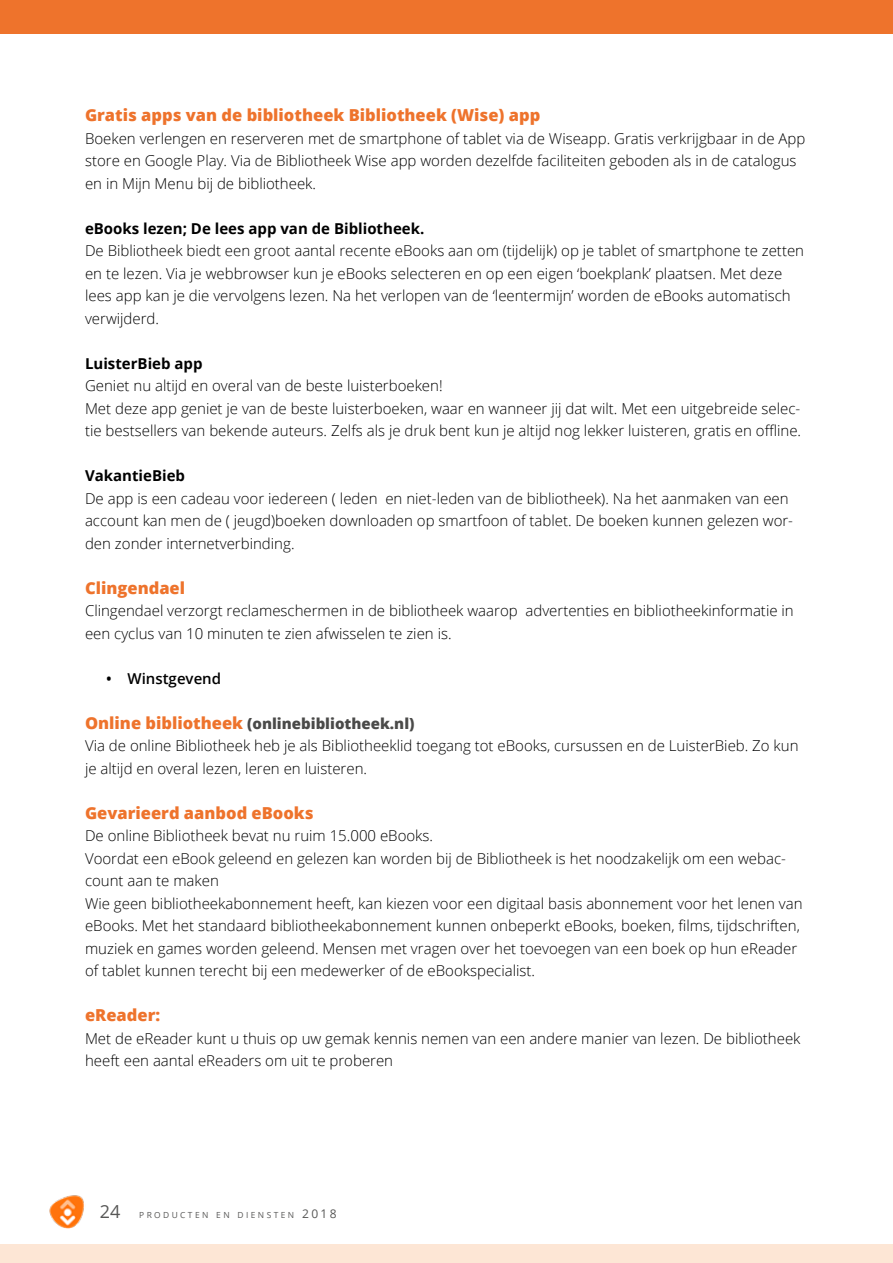
<style>
.page{position:relative;width:893px;height:1263px;background:#fff}
.page>*{position:absolute;margin:0;border:0;box-sizing:border-box;transform-origin:0 0}
.t1{font:800 16.5px "Open Sans";color:#ee732c}
.t2{font:300 15px/22.5px "Open Sans";color:#000}
.t3{font:700 15px "Open Sans";color:#000}
.t4{font:600 15px "Open Sans";color:#000}
.t5{font:8.4px "Open Sans";letter-spacing:.285em;color:#575756}
.s1{font-weight:800;font-size:16.5px;color:#ee732c}
.s2{font-weight:800;color:#4a4a49}
.s3{font-size:18px}
.s4{font-size:12px}
</style>
<div class="page">
<div style="left:0;top:0;width:893px;height:34px;background:#ee732c"></div>
<div style="left:0;top:1244px;width:893px;height:19px;background:#fde6d5"></div>
<img style="left:49px;top:1195px;width:35px;height:33px">
<p class="t1" style="left:85px;top:102px;width:457px">Gratis apps van de bibliotheek Bibliotheek (Wise) app</p>
<p class="t2" style="left:85px;top:126px;width:722px">Boeken verlengen en reserveren met de smartphone of tablet via de Wiseapp. Gratis verkrijgbaar in de App store en Google Play. Via de Bibliotheek Wise app worden dezelfde faciliteiten geboden als in de catalogus en in Mijn Menu bij de bibliotheek.</p>
<p class="t3" style="left:85px;top:217px;width:341px">eBooks lezen; De lees app van de Bibliotheek.</p>
<p class="t2" style="left:85px;top:239px;width:721px">De Bibliotheek biedt een groot aantal recente eBooks aan om (tijdelijk) op je tablet of smartphone te zetten en te lezen. Via je webbrowser kun je eBooks selecteren en op een eigen ‘boekplank’ plaatsen. Met deze lees app kan je die vervolgens lezen. Na het verlopen van de ‘leentermijn’ worden de eBooks automatisch verwijderd.</p>
<p class="t3" style="left:85px;top:352px;width:119px">LuisterBieb app</p>
<p class="t2" style="left:85px;top:374px;width:718px">Geniet nu altijd en overal van de beste luisterboeken!<br>Met deze app geniet je van de beste luisterboeken, waar en wanneer jij dat wilt. Met een uitgebreide selec&shy;tie bestsellers van bekende auteurs. Zelfs als je druk bent kun je altijd nog lekker luisteren, gratis en offline.</p>
<p class="t3" style="left:85px;top:465px;width:101px">VakantieBieb</p>
<p class="t2" style="left:85px;top:486px;width:709px">De app is een cadeau voor iedereen ( leden en niet-leden van de bibliotheek). Na het aanmaken van een account kan men de ( jeugd)boeken downloaden op smartfoon of tablet. De boeken kunnen gelezen wor&shy;den zonder internetverbinding.</p>
<p class="t1" style="left:85px;top:575px;width:102px">Clingendael</p>
<p class="t2" style="left:85px;top:599px;width:710px">Clingendael verzorgt reclameschermen in de bibliotheek waarop advertenties en bibliotheekinformatie in een cyclus van 10 minuten te zien afwisselen te zien is.</p>
<p class="t4" style="left:106px;top:668px;width:116px">• Winstgevend</p>
<p class="t2" style="left:85px;top:711px;width:715px"><span class="s1">Online bibliotheek</span> <span class="s2">(onlinebibliotheek.nl)<br></span>Via de online Bibliotheek heb je als Bibliotheeklid toegang tot eBooks, cursussen en de LuisterBieb. Zo kun je altijd en overal lezen, leren en luisteren.</p>
<p class="t1" style="left:85px;top:800px;width:230px">Gevarieerd aanbod eBooks</p>
<p class="t2" style="left:85px;top:824px;width:719px">De online Bibliotheek bevat nu ruim 15.000 eBooks.<br>Voordat een eBook geleend en gelezen kan worden bij de Bibliotheek is het noodzakelijk om een webac&shy;count aan te maken<br>Wie geen bibliotheekabonnement heeft, kan kiezen voor een digitaal basis abonnement voor het lenen van eBooks. Met het standaard bibliotheekabonnement kunnen onbeperkt eBooks, boeken, films, tijdschriften, muziek en games worden geleend. Mensen met vragen over het toevoegen van een boek op hun eReader of tablet kunnen terecht bij een medewerker of de eBookspecialist.</p>
<p class="t1" style="left:85px;top:1002px;width:77px">eReader:</p>
<p class="t2" style="left:85px;top:1026px;width:717px">Met de eReader kunt u thuis op uw gemak kennis nemen van een andere manier van lezen. De bibliotheek heeft een aantal eReaders om uit te proberen</p>
<p class="t5" style="left:100px;top:1209px;width:238px"><span class="s3">24</span> PRODUCTEN EN DIENSTEN <span class="s4">2018</span></p>
</div>
